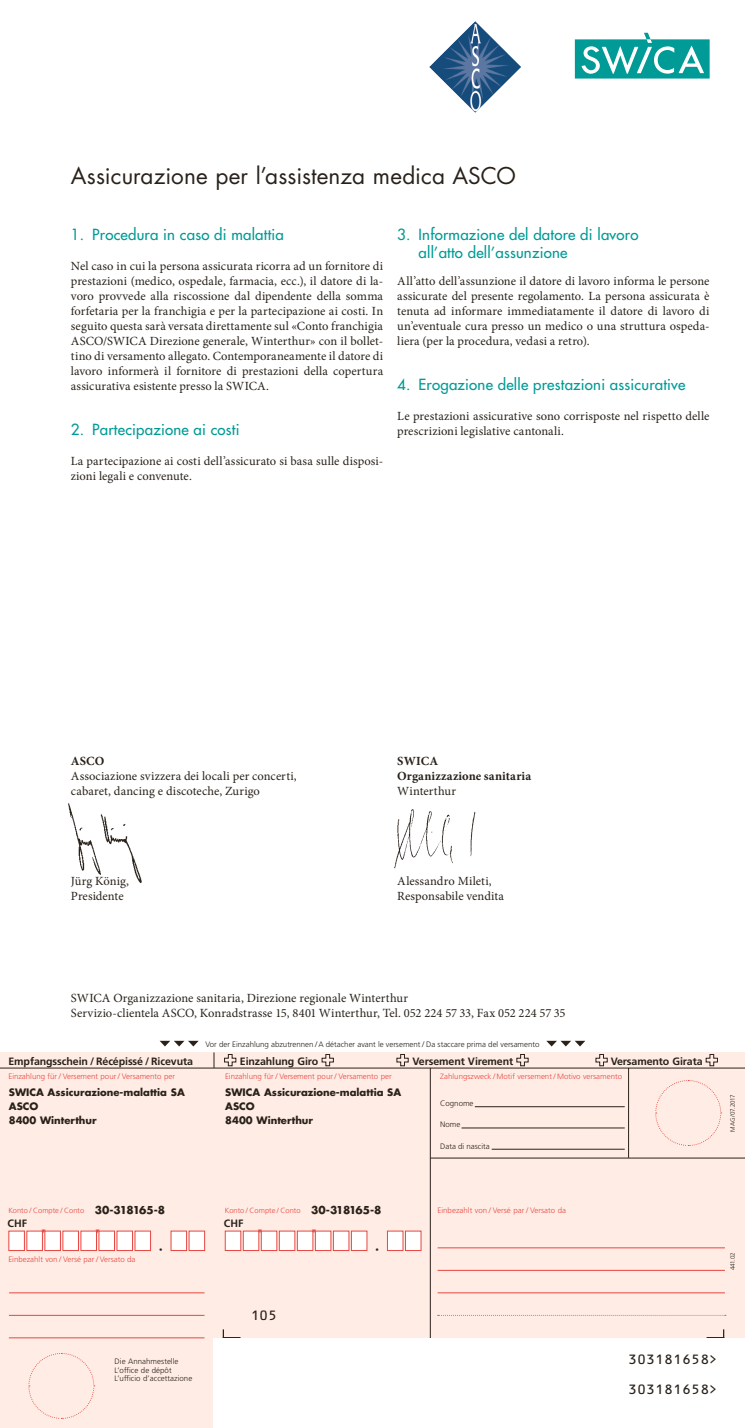
<style>
.page{position:relative;width:745px;height:1428px;background:#fff}
.page>*{position:absolute;margin:0;border:0;box-sizing:border-box;transform-origin:0 0}
.t1{font:22.5px "Futura Std";letter-spacing:.005em;color:#29211a}
.t2{font:500 15px/17.5px "Futura Std";letter-spacing:.015em;color:#009b96}
.t3{font:15px/30.1px "OCR B10 Pitch BT";color:#29211a}
.t4{font:12.5px/15px "Minion Pro";letter-spacing:.005em;color:#29211a}
.t5{font:700 12.5px/15px "Minion Pro";letter-spacing:.01em;color:#29211a}
.t6{font:700 10.62px "Frutiger";letter-spacing:-.01em;color:#29211a}
.t7{font:700 10.62px "Futura Std";letter-spacing:-.075em;color:#29211a}
.t8{font:700 10px/13.8px "Futura Std";color:#29211a}
.t9{font:300 7.88px/8.8px "Frutiger";color:#29211a}
.t10{font:300 7.88px "Frutiger";color:#e64741}
.t11{font:300 7.62px "Frutiger";color:#e64741}
.t12{font:300 7.5px "Frutiger";color:#e64741}
.t13{font:300 6.88px "Frutiger";color:#29211a}
.t14{font:300 6.25px "Frutiger";letter-spacing:-.01em;color:#29211a}
</style>
<div class="page">
<div style="left:0;top:1052px;width:744px;height:376px;background:#ffede5"></div>
<hr style="left:0;top:1068px;width:744px;height:1px;background:#29211a">
<hr style="left:430px;top:1158px;width:314px;height:1px;background:#29211a">
<hr style="left:429px;top:1068px;width:1px;height:278px;background:#29211a">
<hr style="left:628px;top:1068px;width:1px;height:90px;background:#29211a">
<svg style="left:224px;top:1054px;width:12px;height:12px"></svg>
<svg style="left:321px;top:1054px;width:13px;height:12px"></svg>
<svg style="left:396px;top:1054px;width:12px;height:12px"></svg>
<svg style="left:516px;top:1054px;width:12px;height:12px"></svg>
<svg style="left:595px;top:1054px;width:12px;height:12px"></svg>
<svg style="left:705px;top:1054px;width:12px;height:12px"></svg>
<svg style="left:222px;top:1329px;width:18px;height:9px"></svg>
<svg style="left:706px;top:1337px;width:17px;height:1px"></svg>
<div style="left:214px;top:1339px;width:530px;height:89px;background:#fff"></div>
<svg style="left:213px;top:1052px;width:1px;height:16px"></svg>
<hr style="left:437px;top:1293px;width:287px;height:1px;background:#e64741">
<hr style="left:437px;top:1270px;width:287px;height:1px;background:#e64741">
<hr style="left:437px;top:1248px;width:287px;height:1px;background:#e64741">
<svg style="left:437px;top:1315px;width:288px;height:1px"></svg>
<svg style="left:655px;top:1080px;width:66px;height:66px"></svg>
<hr style="left:9px;top:1293px;width:195px;height:1px;background:#e64741">
<hr style="left:9px;top:1338px;width:195px;height:1px;background:#e64741">
<hr style="left:9px;top:1315px;width:195px;height:1px;background:#e64741">
<svg style="left:28px;top:1353px;width:67px;height:66px"></svg>
<div style="left:9px;top:1231px;width:16px;height:20px;background:#fff;border:1px solid #e64741"></div>
<div style="left:27px;top:1231px;width:16px;height:20px;background:#fff;border:1px solid #e64741"></div>
<div style="left:45px;top:1231px;width:16px;height:20px;background:#fff;border:1px solid #e64741"></div>
<div style="left:63px;top:1231px;width:16px;height:20px;background:#fff;border:1px solid #e64741"></div>
<div style="left:81px;top:1231px;width:16px;height:20px;background:#fff;border:1px solid #e64741"></div>
<div style="left:99px;top:1231px;width:16px;height:20px;background:#fff;border:1px solid #e64741"></div>
<div style="left:117px;top:1231px;width:16px;height:20px;background:#fff;border:1px solid #e64741"></div>
<div style="left:135px;top:1231px;width:16px;height:20px;background:#fff;border:1px solid #e64741"></div>
<div style="left:171px;top:1231px;width:16px;height:20px;background:#fff;border:1px solid #e64741"></div>
<div style="left:189px;top:1231px;width:16px;height:20px;background:#fff;border:1px solid #e64741"></div>
<div style="left:225px;top:1231px;width:16px;height:20px;background:#fff;border:1px solid #e64741"></div>
<div style="left:243px;top:1231px;width:16px;height:20px;background:#fff;border:1px solid #e64741"></div>
<div style="left:261px;top:1231px;width:16px;height:20px;background:#fff;border:1px solid #e64741"></div>
<div style="left:279px;top:1231px;width:16px;height:20px;background:#fff;border:1px solid #e64741"></div>
<div style="left:297px;top:1231px;width:16px;height:20px;background:#fff;border:1px solid #e64741"></div>
<div style="left:315px;top:1231px;width:16px;height:20px;background:#fff;border:1px solid #e64741"></div>
<div style="left:333px;top:1231px;width:16px;height:20px;background:#fff;border:1px solid #e64741"></div>
<div style="left:351px;top:1231px;width:16px;height:20px;background:#fff;border:1px solid #e64741"></div>
<div style="left:387px;top:1231px;width:16px;height:20px;background:#fff;border:1px solid #e64741"></div>
<div style="left:405px;top:1231px;width:16px;height:20px;background:#fff;border:1px solid #e64741"></div>
<hr style="left:474px;top:1106px;width:150px;height:1px;background:#29211a">
<hr style="left:461px;top:1128px;width:163px;height:1px;background:#29211a">
<hr style="left:491px;top:1149px;width:133px;height:1px;background:#29211a">
<svg style="left:160px;top:1041px;width:38px;height:5px"></svg>
<svg style="left:546px;top:1041px;width:39px;height:5px"></svg>
<img style="left:68px;top:803px;width:74px;height:80px">
<svg style="left:470px;top:812px;width:5px;height:45px"></svg>
<svg style="left:394px;top:809px;width:58px;height:59px"></svg>
<img style="left:429px;top:21px;width:92px;height:92px">
<svg style="left:574px;top:33px;width:135px;height:46px"></svg>
<svg style="left:258px;top:1230px;width:4px;height:3px"></svg>
<h1 class="t1" style="left:71px;top:161px;width:446px">Assicurazione per l’assistenza medica ASCO</h1>
<p class="t2" style="left:71px;top:226px;width:214px">1. Procedura in caso di malattia</p>
<p class="t4" style="left:71px;top:259px;width:313px;text-align:justify">Nel caso in cui la persona assicurata ricorra ad un fornitore di prestazioni (medico, ospedale, farmacia, ecc.), il datore di la&shy;voro provvede alla riscossione dal dipendente della somma forfetaria per la franchigia e per la partecipazione ai costi. In seguito questa sarà versata direttamente sul «Conto franchigia ASCO/SWICA Direzione generale, Winterthur» con il bollet&shy;tino di versamento allegato. Contemporaneamente il datore di lavoro informerà il fornitore di prestazioni della copertura assicurativa esistente presso la SWICA.</p>
<p class="t2" style="left:71px;top:421px;width:170px">2. Partecipazione ai costi</p>
<p class="t4" style="left:71px;top:454px;width:313px">La partecipazione ai costi dell’assicurato si basa sulle disposi&shy;zioni legali e convenute.</p>
<p class="t2" style="left:418px;top:226px;width:221px;text-indent:-21px">3. Informazione del datore di lavoro all’atto dell’assunzione</p>
<p class="t4" style="left:397px;top:274px;width:313px;text-align:justify">All’atto dell’assunzione il datore di lavoro informa le persone assicurate del presente regolamento. La persona assicurata è tenuta ad informare immediatamente il datore di lavoro di un’eventuale cura presso un medico o una struttura ospeda&shy;liera (per la procedura, vedasi a retro).</p>
<p class="t2" style="left:397px;top:376px;width:289px">4. Erogazione delle prestazioni assicurative</p>
<p class="t4" style="left:397px;top:409px;width:313px">Le prestazioni assicurative sono corrisposte nel rispetto delle prescrizioni legislative cantonali.</p>
<p class="t5" style="left:71px;top:753px;width:35px">ASCO</p>
<p class="t4" style="left:71px;top:769px;width:227px">Associazione svizzera dei locali per concerti, cabaret, dancing e discoteche, Zurigo</p>
<p class="t4" style="left:71px;top:874px;width:60px">Jürg König,<br>Presidente</p>
<p class="t5" style="left:397px;top:753px;width:135px">SWICA<br>Organizzazione sanitaria</p>
<p class="t4" style="left:397px;top:784px;width:60px">Winterthur</p>
<p class="t4" style="left:397px;top:874px;width:108px">Alessandro Mileti,<br>Responsabile vendita</p>
<p class="t4" style="left:71px;top:990px;width:496px">SWICA Organizzazione sanitaria, Direzione regionale Winterthur<br>Servizio-clientela ASCO, Konradstrasse 15, 8401 Winterthur, Tel. 052 224 57 33, Fax 052 224 57 35</p>
<p class="t9" style="left:205px;top:1039px;width:335px">Vor der Einzahlung abzutrennen /A détacher avant le versement / Da staccare prima del versamento</p>
<p class="t6" style="left:8px;top:1055px;width:186px">Empfangsschein / Récépissé / Ricevuta</p>
<p class="t6" style="left:240px;top:1055px;width:80px">Einzahlung Giro</p>
<p class="t6" style="left:412px;top:1055px;width:102px">Versement Virement</p>
<p class="t6" style="left:610px;top:1055px;width:93px">Versamento Girata</p>
<p class="t10" style="left:8px;top:1072px;width:168px">Einzahlung für / Versement pour / Versamento per</p>
<p class="t10" style="left:225px;top:1072px;width:168px">Einzahlung für / Versement pour / Versamento per</p>
<p class="t11" style="left:440px;top:1072px;width:183px">Zahlungszweck / Motif versement / Motivo versamento</p>
<p class="t8" style="left:9px;top:1085px;width:177px">SWICA Assicurazione-malattia SA<br>ASCO<br>8400 Winterthur</p>
<p class="t8" style="left:225px;top:1085px;width:177px">SWICA Assicurazione-malattia SA<br>ASCO<br>8400 Winterthur</p>
<p class="t9" style="left:440px;top:1099px;width:35px">Cognome</p>
<p class="t9" style="left:440px;top:1120px;width:22px">Nome</p>
<p class="t9" style="left:440px;top:1142px;width:51px">Data di nascita</p>
<p class="t14" style="left:728px;top:1132px;width:39px;rotate:-90deg">MAG/07.2017</p>
<p class="t7" style="left:95px;top:1203px;width:72px">30-318165-8</p>
<p class="t7" style="left:311px;top:1203px;width:72px">30-318165-8</p>
<p class="t12" style="left:8px;top:1206px;width:77px">Konto / Compte / Conto</p>
<p class="t12" style="left:225px;top:1206px;width:77px">Konto / Compte / Conto</p>
<p class="t10" style="left:437px;top:1206px;width:130px">Einbezahlt von / Versé par / Versato da</p>
<p class="t6" style="left:8px;top:1217px;width:21px">CHF</p>
<p class="t6" style="left:224px;top:1217px;width:21px">CHF</p>
<p class="t10" style="left:8px;top:1255px;width:129px">Einbezahlt von / Versé par / Versato da</p>
<p class="t13" style="left:159px;top:1246px;width:5px">•</p>
<p class="t13" style="left:375px;top:1246px;width:5px">•</p>
<p class="t3" style="left:251px;top:1301px;width:28px">105</p>
<p class="t9" style="left:114px;top:1357px;width:79px">Die Annahmestelle<br>L’office de dépôt<br>L’ufficio d’accettazione</p>
<p class="t14" style="left:728px;top:1270px;width:20px;rotate:-90deg">441.02</p>
<p class="t3" style="left:627px;top:1345px;width:90px">303181658&gt;<br>303181658&gt;</p>
</div>
